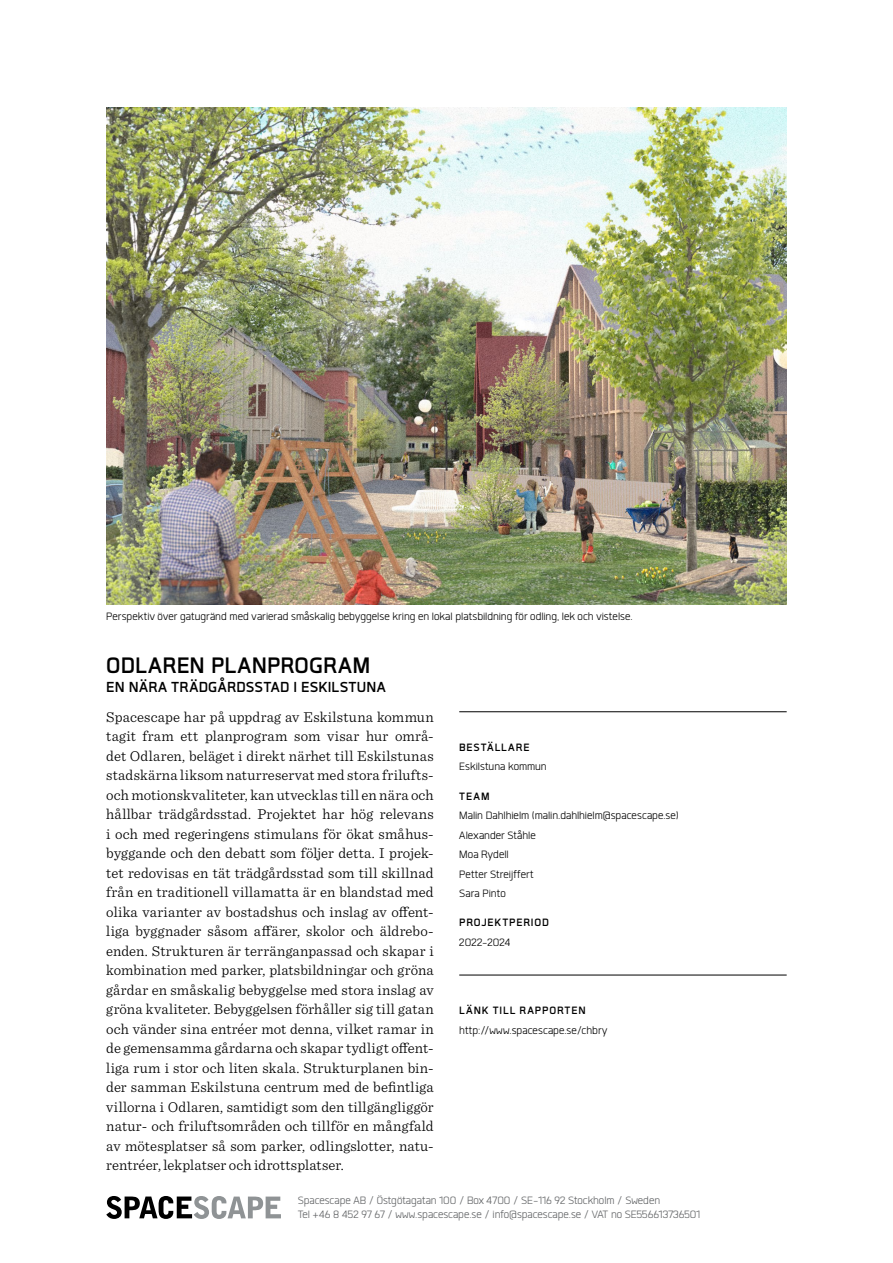
<style>
.page{position:relative;width:893px;height:1263px;background:#fff}
.page>*{position:absolute;margin:0;border:0;box-sizing:border-box;transform-origin:0 0}
.t1{font:30px "Gram.bold";letter-spacing:.01em;color:#000}
.t2{font:19.5px "Gram.bold";letter-spacing:.02em;color:#000}
.t3{font:300 15px/19.5px "Sentinel";letter-spacing:.005em;color:#000;text-align:justify}
.t4{font:14.25px/19.5px "Gram.light";letter-spacing:.005em;color:#000}
.t5{font:14.25px/14.2px "Gram.light";color:#616365}
.t6{font:14.25px "Gram.bold";letter-spacing:.065em;color:#000}
</style>
<div class="page">
<svg style="left:106px;top:1196px;width:175px;height:23px"></svg>
<hr style="left:459px;top:711px;width:328px;height:1px;background:#000">
<hr style="left:459px;top:975px;width:328px;height:1px;background:#000">
<img style="left:106px;top:107px;width:681px;height:498px">
<p class="t4" style="left:106px;top:606px;width:528px">Perspektiv över gatugränd med varierad småskalig bebyggelse kring en lokal platsbildning för odling, lek och vistelse.</p>
<h1 class="t1" style="left:106px;top:650px;width:266px">ODLAREN PLANPROGRAM</h1>
<h2 class="t2" style="left:106px;top:678px;width:281px">EN NÄRA TRÄDGÅRDSSTAD I ESKILSTUNA</h2>
<p class="t3" style="left:106px;top:706px;width:329px">Spacescape har på uppdrag av Eskilstuna kommun tagit fram ett planprogram som visar hur områ&shy;det Odlaren, beläget i direkt närhet till Eskilstunas stadskärna liksom naturreservat med stora frilufts&shy;och motionskvaliteter, kan utvecklas till en nära och hållbar trädgårdsstad. Projektet har hög relevans i och med regeringens stimulans för ökat småhus&shy;byggande och den debatt som följer detta. I projek&shy;tet redovisas en tät trädgårdsstad som till skillnad från en traditionell villamatta är en blandstad med olika varianter av bostadshus och inslag av offent&shy;liga byggnader såsom affärer, skolor och äldrebo&shy;enden. Strukturen är terränganpassad och skapar i kombination med parker, platsbildningar och gröna gårdar en småskalig bebyggelse med stora inslag av gröna kvaliteter. Bebyggelsen förhåller sig till gatan och vänder sina entréer mot denna, vilket ramar in de gemensamma gårdarna och skapar tydligt offent&shy;liga rum i stor och liten skala. Strukturplanen bin&shy;der samman Eskilstuna centrum med de befintliga villorna i Odlaren, samtidigt som den tillgängliggör natur- och friluftsområden och tillför en mångfald av mötesplatser så som parker, odlingslotter, natu&shy;rentréer, lekplatser och idrottsplatser.</p>
<p class="t6" style="left:459px;top:740px;width:72px">BESTÄLLARE</p>
<p class="t4" style="left:459px;top:757px;width:89px">Eskilstuna kommun</p>
<p class="t6" style="left:459px;top:789px;width:32px">TEAM</p>
<p class="t4" style="left:459px;top:805px;width:221px">Malin Dahlhielm (malin.dahlhielm@spacescape.se)<br>Alexander Ståhle<br>Moa Rydell<br>Petter Streijffert<br>Sara Pinto</p>
<p class="t6" style="left:459px;top:915px;width:91px">PROJEKTPERIOD</p>
<p class="t4" style="left:459px;top:932px;width:53px">2022-2024</p>
<p class="t6" style="left:459px;top:1003px;width:128px">LÄNK TILL RAPPORTEN</p>
<p class="t4" style="left:459px;top:1020px;width:150px">http://www.spacescape.se/chbry</p>
<p class="t5" style="left:298px;top:1193px;width:404px">Spacescape AB / Östgötagatan 100 / Box 4700 / SE-116 92 Stockholm / Sweden<br>Tel +46 8 452 97 67 / www.spacescape.se / info@spacescape.se / VAT no SE556613736501</p>
</div>
